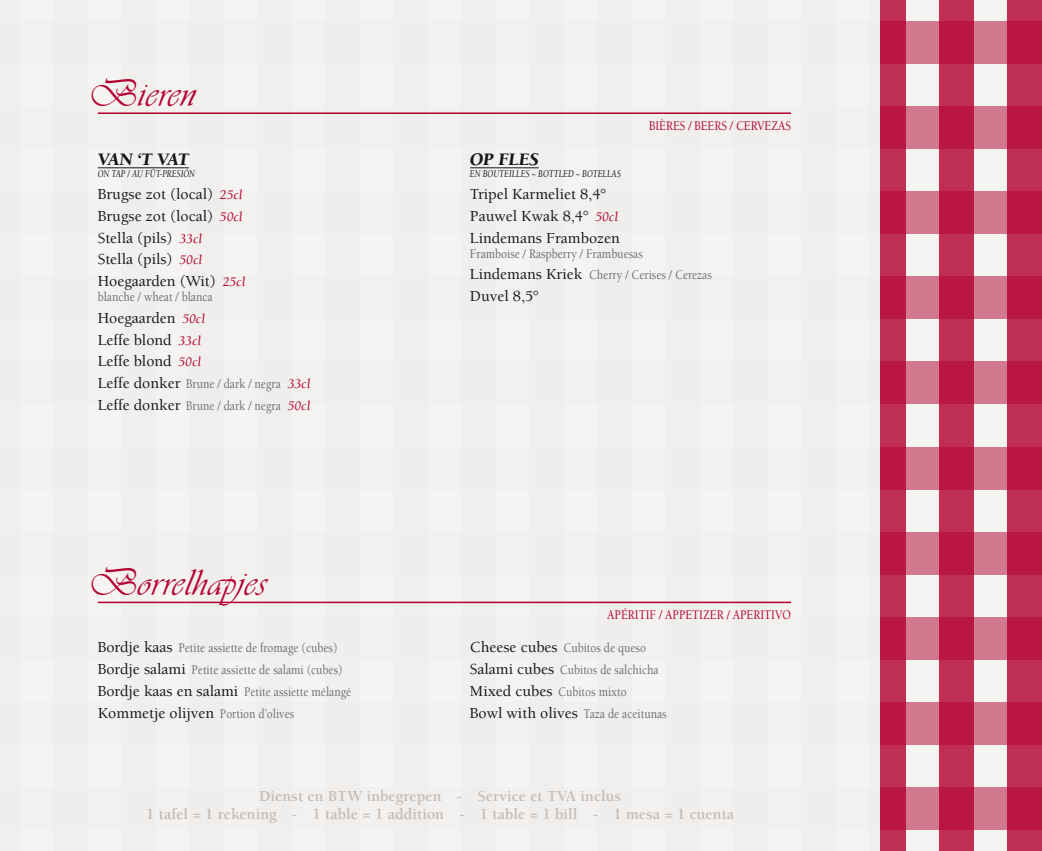
<style>
.page{position:relative;width:1042px;height:851px;background:#fff}
.page>*{position:absolute;margin:0;border:0;box-sizing:border-box;transform-origin:0 0}
.t1{font:39px "Vivaldi Std";color:#b3002e}
.t2{font:italic 900 18px "Berkeley Std";color:#181716}
.t3{font:500 15.75px/21.8px "Berkeley Std";color:#181716}
.t4{font:700 15.75px/18px "Berkeley Std";color:#c6bcb5;text-align:center}
.t5{font:500 13.5px/21.8px "Berkeley Std";color:#6e6e6e;scale:.85 1}
.t6{font:500 13.5px "Berkeley Std";color:#b3002e;scale:.85 1}
.t7{font:italic 10.5px "Berkeley Std";color:#181716;scale:.8 1}
.s1{font-weight:400;font-style:italic;font-size:13.5px;color:#b3002e}
.s2{font-size:15.75px;color:#181716}
.s3{font-weight:400;font-style:italic;color:#b3002e}
.s4{font-size:13.5px;color:#6e6e6e}
</style>
<div class="page">
<div style="left:0;top:0;width:1042px;height:850px;background:#f5f4f3"></div>
<div style="left:1006px;top:0;width:34px;height:850px;background:#bf2f54"></div>
<div style="left:938px;top:0;width:34px;height:850px;background:#bf2f54"></div>
<div style="left:870px;top:0;width:34px;height:850px;background:#f0efee"></div>
<div style="left:801px;top:0;width:35px;height:850px;background:#f0efee"></div>
<div style="left:733px;top:0;width:34px;height:850px;background:#f0efee"></div>
<div style="left:665px;top:0;width:34px;height:850px;background:#f0efee"></div>
<div style="left:597px;top:0;width:34px;height:850px;background:#f0efee"></div>
<div style="left:529px;top:0;width:34px;height:850px;background:#f0efee"></div>
<div style="left:461px;top:0;width:34px;height:850px;background:#f0efee"></div>
<div style="left:393px;top:0;width:34px;height:850px;background:#f0efee"></div>
<div style="left:325px;top:0;width:34px;height:850px;background:#f0efee"></div>
<div style="left:257px;top:0;width:34px;height:850px;background:#f0efee"></div>
<div style="left:189px;top:0;width:34px;height:850px;background:#f0efee"></div>
<div style="left:121px;top:0;width:34px;height:850px;background:#f0efee"></div>
<div style="left:53px;top:0;width:34px;height:850px;background:#f0efee"></div>
<div style="left:0;top:0;width:19px;height:850px;background:#f0efee"></div>
<div style="left:0;top:787px;width:1042px;height:42px;background:#efeeed"></div>
<div style="left:0;top:702px;width:1042px;height:42px;background:#efeeed"></div>
<div style="left:0;top:617px;width:1042px;height:42px;background:#efeeed"></div>
<div style="left:0;top:531px;width:1042px;height:43px;background:#efeeed"></div>
<div style="left:0;top:446px;width:1042px;height:43px;background:#efeeed"></div>
<div style="left:0;top:361px;width:1042px;height:43px;background:#efeeed"></div>
<div style="left:0;top:276px;width:1042px;height:43px;background:#efeeed"></div>
<div style="left:0;top:191px;width:1042px;height:43px;background:#efeeed"></div>
<div style="left:0;top:106px;width:1042px;height:43px;background:#efeeed"></div>
<div style="left:0;top:21px;width:1042px;height:43px;background:#efeeed"></div>
<div style="left:880px;top:0;width:26px;height:850px;background:#bf2f54"></div>
<div style="left:940px;top:0;width:34px;height:850px;background:#bf2f54"></div>
<div style="left:1008px;top:0;width:34px;height:850px;background:#bf2f54"></div>
<svg style="left:880px;top:787px;width:162px;height:42px;background:#c33e60"></svg>
<svg style="left:880px;top:702px;width:162px;height:42px;background:#c33e60"></svg>
<svg style="left:880px;top:617px;width:162px;height:42px;background:#c33e60"></svg>
<svg style="left:880px;top:531px;width:162px;height:43px;background:#c34061"></svg>
<svg style="left:880px;top:446px;width:162px;height:43px;background:#c34061"></svg>
<svg style="left:880px;top:361px;width:162px;height:43px;background:#c33e60"></svg>
<svg style="left:880px;top:276px;width:162px;height:43px;background:#c33e60"></svg>
<svg style="left:880px;top:191px;width:162px;height:43px;background:#c33e60"></svg>
<svg style="left:880px;top:106px;width:162px;height:43px;background:#c33e60"></svg>
<svg style="left:880px;top:21px;width:162px;height:43px;background:#c33e60"></svg>
<hr style="left:98px;top:601px;width:693px;height:2px;background:#b3002e">
<hr style="left:98px;top:112px;width:693px;height:2px;background:#b3002e">
<hr style="left:98px;top:167px;width:91px;height:1px;background:#181716">
<hr style="left:470px;top:167px;width:69px;height:1px;background:#181716">
<h1 class="t1" style="left:89px;top:72px;width:109px">Bieren</h1>
<h2 class="t2" style="left:98px;top:150px;width:92px">VAN ‘T VAT</h2>
<p class="t7" style="left:98px;top:168px;width:123px">on tap / au fût-presión</p>
<p class="t3" style="left:98px;top:184px;width:149px">Brugse zot (local) <span class="s1">25cl<br></span>Brugse zot (local) <span class="s1">50cl<br></span>Stella (pils) <span class="s1">33cl<br></span>Stella (pils) <span class="s1">50cl<br></span>Hoegaarden (Wit) <span class="s1">25cl</span></p>
<p class="t5" style="left:98px;top:286px;width:136px">blanche / wheat / blanca</p>
<p class="t3" style="left:98px;top:307px;width:109px">Hoegaarden <span class="s1">50cl<br></span>Leffe blond <span class="s1">33cl<br></span>Leffe blond <span class="s1">50cl</span></p>
<p class="t5" style="left:98px;top:373px;width:252px"><span class="s2">Leffe donker</span> Brune / dark / negra <span class="s3">33cl<br></span><span class="s2">Leffe donker</span> Brune / dark / negra <span class="s3">50cl</span></p>
<h1 class="t1" style="left:89px;top:561px;width:179px">Borrelhapjes</h1>
<p class="t5" style="left:98px;top:637px;width:300px"><span class="s2">Bordje kaas</span> Petite assiette de fromage (cubes)<br><span class="s2">Bordje salami</span> Petite assiette de salami (cubes)<br><span class="s2">Bordje kaas en salami</span> Petite assiette mélangé</p>
<p class="t3" style="left:98px;top:702px;width:198px">Kommetje olijven <span class="s4">Portion d’olives</span></p>
<p class="t6" style="left:649px;top:118px;width:161px">bières / beers / cervezas</p>
<h2 class="t2" style="left:470px;top:150px;width:70px">OP FLES</h2>
<p class="t7" style="left:470px;top:168px;width:190px">en bouteilles ~ bottled ~ botellas</p>
<p class="t3" style="left:470px;top:184px;width:151px">Tripel Karmeliet 8,4°<br>Pauwel Kwak 8,4° <span class="s1">50cl<br></span>Lindemans Frambozen</p>
<p class="t5" style="left:470px;top:243px;width:286px">Framboise / Raspberry / Frambuesas<br><span class="s2">Lindemans Kriek</span> Cherry / Cerises / Cerezas</p>
<p class="t3" style="left:470px;top:285px;width:70px">Duvel 8,5°</p>
<p class="t6" style="left:607px;top:607px;width:218px">Apéritif / appetizer / aperitivo</p>
<p class="t5" style="left:470px;top:637px;width:233px"><span class="s2">Cheese cubes</span> Cubitos de queso<br><span class="s2">Salami cubes</span> Cubitos de salchicha<br><span class="s2">Mixed cubes</span> Cubitos mixto<br><span class="s2">Bowl with olives</span> Taza de aceitunas</p>
<p class="t4" style="left:146px;top:787px;width:589px">Dienst en BTW inbegrepen - Service et TVA inclus<br>1 tafel = 1 rekening - 1 table = 1 addition - 1 table = 1 bill - 1 mesa = 1 cuenta</p>
</div>
